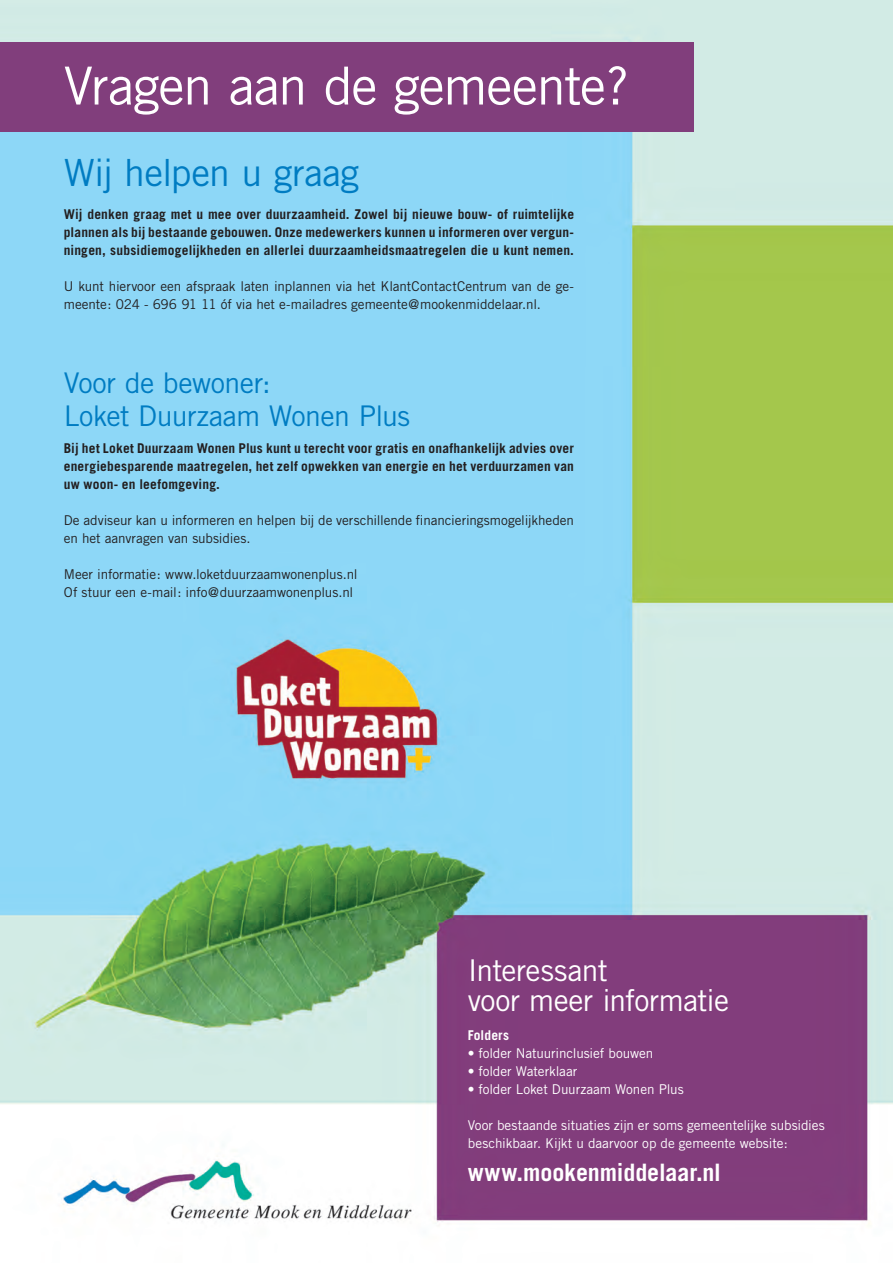
<style>
.page{position:relative;width:893px;height:1263px;background:#fff}
.page>*{position:absolute;margin:0;border:0;box-sizing:border-box;transform-origin:0 0}
.t1{font:52.5px "Trade Gothic";letter-spacing:-.025em;color:#fff}
.t2{font:37.5px "Trade Gothic";letter-spacing:-.02em;color:#007cc2}
.t3{font:30px "Trade Gothic";letter-spacing:-.02em;color:#fff}
.t4{font:28.5px "Trade Gothic";letter-spacing:-.02em;color:#007cc2}
.t5{font:700 24px "Trade Gothic";letter-spacing:-.005em;color:#fff}
.t6{font:700 13.5px/18px "Trade Gothic";letter-spacing:.01em;color:#231f20;text-align:justify}
.t7{font:13.5px/18px "Trade Gothic";letter-spacing:-.005em;color:#231f20}
.t8{font:13.5px/18px "Trade Gothic";letter-spacing:-.005em;color:#fff}
.t9{font:700 13.5px "Trade Gothic";letter-spacing:.01em;color:#fff}
</style>
<div class="page">
<img style="left:0;top:0;width:893px;height:1225px">
<div style="left:0;top:43px;width:693px;height:89px;background:#813e7c"></div>
<p class="t1" style="left:64px;top:54px;width:567px">Vragen aan de gemeente?</p>
<p class="t2" style="left:64px;top:150px;width:297px">Wij helpen u graag</p>
<p class="t6" style="left:64px;top:205px;width:512px">Wij denken graag met u mee over duurzaamheid. Zowel bij nieuwe bouw- of ruimtelijke plannen als bij bestaande gebouwen. Onze medewerkers kunnen u informeren over vergun&shy;ningen, subsidiemogelijkheden en allerlei duurzaamheidsmaatregelen die u kunt nemen.</p>
<p class="t7" style="left:64px;top:277px;width:512px">U kunt hiervoor een afspraak laten inplannen via het KlantContactCentrum van de ge&shy;meente: 024 - 696 91 11 óf via het e-mailadres gemeente@mookenmiddelaar.nl.</p>
<p class="t4" style="left:64px;top:366px;width:209px">Voor de bewoner:</p>
<p class="t4" style="left:64px;top:399px;width:348px">Loket Duurzaam Wonen Plus</p>
<p class="t6" style="left:64px;top:439px;width:512px">Bij het Loket Duurzaam Wonen Plus kunt u terecht voor gratis en onafhankelijk advies over energiebesparende maatregelen, het zelf opwekken van energie en het verduurzamen van uw woon- en leefomgeving.</p>
<p class="t7" style="left:64px;top:511px;width:512px">De adviseur kan u informeren en helpen bij de verschillende financieringsmogelijkheden en het aanvragen van subsidies.</p>
<p class="t7" style="left:64px;top:565px;width:295px">Meer informatie: www.loketduurzaamwonenplus.nl</p>
<p class="t7" style="left:64px;top:583px;width:291px">Of stuur een e-mail: info@duurzaamwonenplus.nl</p>
<p class="t3" style="left:468px;top:952px;width:141px">Interessant</p>
<p class="t3" style="left:468px;top:982px;width:263px">voor meer informatie</p>
<p class="t9" style="left:468px;top:1026px;width:43px">Folders</p>
<p class="t8" style="left:468px;top:1043px;width:187px">• folder Natuurinclusief bouwen</p>
<p class="t8" style="left:468px;top:1061px;width:111px">• folder Waterklaar</p>
<p class="t8" style="left:468px;top:1079px;width:217px">• folder Loket Duurzaam Wonen Plus</p>
<p class="t8" style="left:468px;top:1115px;width:359px">Voor bestaande situaties zijn er soms gemeentelijke subsidies beschikbaar. Kijkt u daarvoor op de gemeente website:</p>
<p class="t5" style="left:468px;top:1157px;width:255px">www.mookenmiddelaar.nl</p>
</div>
